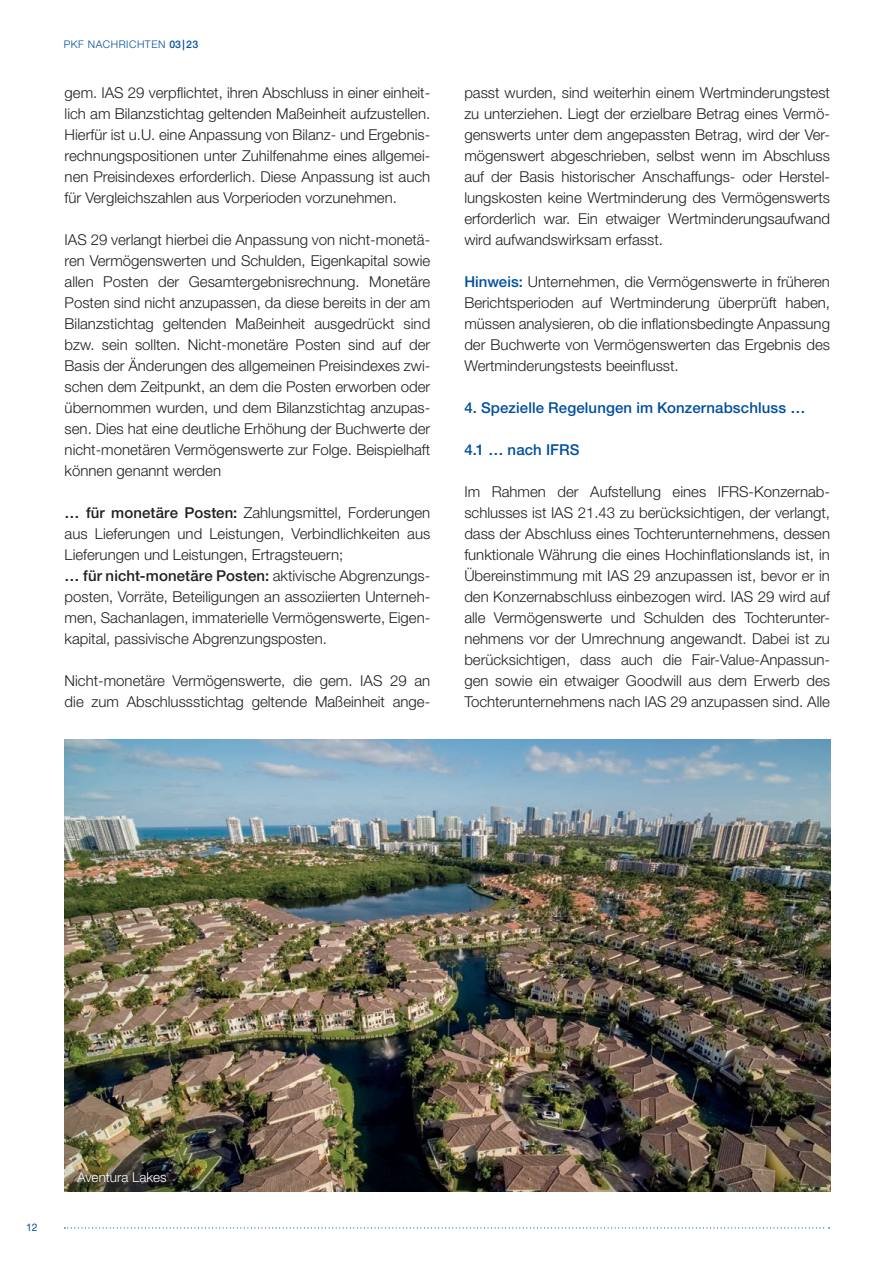
<style>
.page{position:relative;width:893px;height:1263px;background:#fff}
.page>*{position:absolute;margin:0;border:0;box-sizing:border-box;transform-origin:0 0}
.Copy_Fließtext{font:300 15px/21px "Helvetica Neue LT Std";color:#231f20;text-align:justify}
.Copy_Fließtext_ohne{font:300 15px/21px "Helvetica Neue LT Std";color:#231f20;text-align:justify}
.Zwischentitel{font:500 15px "Helvetica Neue LT Std";letter-spacing:.005em;color:#014f9e}
.BU{font:300 13.5px "Helvetica Neue LT Std";color:#fff}
.t1{font:300 10.5px "Helvetica Neue LT Std";letter-spacing:.05em;color:#014f9e}
.t2{font:10.5px "Helvetica Neue LT Std";color:#014f9e}
.s1{font-weight:500}
.s2{font-weight:500;color:#014f9e}
</style>
<div class="page">
<img style="left:65px;top:739px;width:765px;height:452px">
<svg style="left:64px;top:1227px;width:766px;height:1px"></svg>
<div style="left:76px;top:1171px;width:98px;height:18px;background:#231f20;opacity:.89"></div>
<div style="left:74px;top:1169px;width:95px;height:16px;background:#231f20;opacity:.9"></div>
<p class="t1" style="left:64px;top:38px;width:136px">PKF NACHRICHTEN <span class="s1">03 | 23</span></p>
<p class="Copy_Fließtext" style="left:65px;top:81px;width:367px">gem. IAS 29 verpflichtet, ihren Abschluss in einer einheit&shy;lich am Bilanzstichtag geltenden Maßeinheit aufzustellen.<br>Hierfür ist u.U. eine Anpassung von Bilanz- und Ergebnis&shy;rechnungspositionen unter Zuhilfenahme eines allgemei&shy;nen Preisindexes erforderlich. Diese Anpassung ist auch für Vergleichszahlen aus Vorperioden vorzunehmen.</p>
<p class="Copy_Fließtext" style="left:65px;top:228px;width:367px">IAS 29 verlangt hierbei die Anpassung von nicht-monetä&shy;ren Vermögenswerten und Schulden, Eigenkapital sowie allen Posten der Gesamtergebnisrechnung. Monetäre Posten sind nicht anzupassen, da diese bereits in der am Bilanzstichtag geltenden Maßeinheit ausgedrückt sind bzw. sein sollten. Nicht-monetäre Posten sind auf der Basis der Änderungen des allgemeinen Preisindexes zwi&shy;schen dem Zeitpunkt, an dem die Posten erworben oder übernommen wurden, und dem Bilanzstichtag anzupas&shy;sen. Dies hat eine deutliche Erhöhung der Buchwerte der nicht-monetären Vermögenswerte zur Folge. Beispielhaft können genannt werden</p>
<p class="Copy_Fließtext_ohne" style="left:65px;top:501px;width:367px"><span class="s1">… für monetäre Posten:</span> Zahlungsmittel, Forderungen aus Lieferungen und Leistungen, Verbindlichkeiten aus Lieferungen und Leistungen, Ertragsteuern;</p>
<p class="Copy_Fließtext" style="left:65px;top:564px;width:367px"><span class="s1">… für nicht-monetäre Posten:</span> aktivische Abgrenzungs&shy;posten, Vorräte, Beteiligungen an assoziierten Unterneh&shy;men, Sachanlagen, immaterielle Vermögenswerte, Eigen&shy;kapital, passivische Abgrenzungsposten.</p>
<p class="Copy_Fließtext" style="left:65px;top:669px;width:367px">Nicht-monetäre Vermögenswerte, die gem. IAS 29 an die zum Abschlussstichtag geltende Maßeinheit ange-</p>
<p class="Copy_Fließtext" style="left:464px;top:81px;width:367px">passt wurden, sind weiterhin einem Wertminderungstest zu unterziehen. Liegt der erzielbare Betrag eines Vermö&shy;genswerts unter dem angepassten Betrag, wird der Ver&shy;mögenswert abgeschrieben, selbst wenn im Abschluss auf der Basis historischer Anschaffungs- oder Herstel&shy;lungskosten keine Wertminderung des Vermögenswerts erforderlich war. Ein etwaiger Wertminderungsaufwand wird aufwandswirksam erfasst.</p>
<p class="Copy_Fließtext" style="left:464px;top:270px;width:367px"><span class="s2">Hinweis:</span> Unternehmen, die Vermögenswerte in früheren Berichtsperioden auf Wertminderung überprüft haben, müssen analysieren, ob die inflationsbedingte Anpassung der Buchwerte von Vermögenswerten das Ergebnis des Wertminderungstests beeinflusst.</p>
<p class="Zwischentitel" style="left:464px;top:398px;width:343px">4. Spezielle Regelungen im Konzernabschluss …</p>
<p class="Zwischentitel" style="left:464px;top:440px;width:117px">4.1 … nach IFRS</p>
<p class="Copy_Fließtext" style="left:464px;top:480px;width:367px">Im Rahmen der Aufstellung eines IFRS-Konzernab&shy;schlusses ist IAS 21.43 zu berücksichtigen, der verlangt, dass der Abschluss eines Tochterunternehmens, dessen funktionale Währung die eines Hochinflationslands ist, in Übereinstimmung mit IAS 29 anzupassen ist, bevor er in den Konzernabschluss einbezogen wird. IAS 29 wird auf alle Vermögenswerte und Schulden des Tochterunter&shy;nehmens vor der Umrechnung angewandt. Dabei ist zu berücksichtigen, dass auch die Fair-Value-Anpassun&shy;gen sowie ein etwaiger Goodwill aus dem Erwerb des Tochterunternehmens nach IAS 29 anzupassen sind. Alle</p>
<p class="t2" style="left:26px;top:1220px;width:13px">12</p>
<p class="BU" style="left:77px;top:1169px;width:91px">Aventura Lakes</p>
</div>
